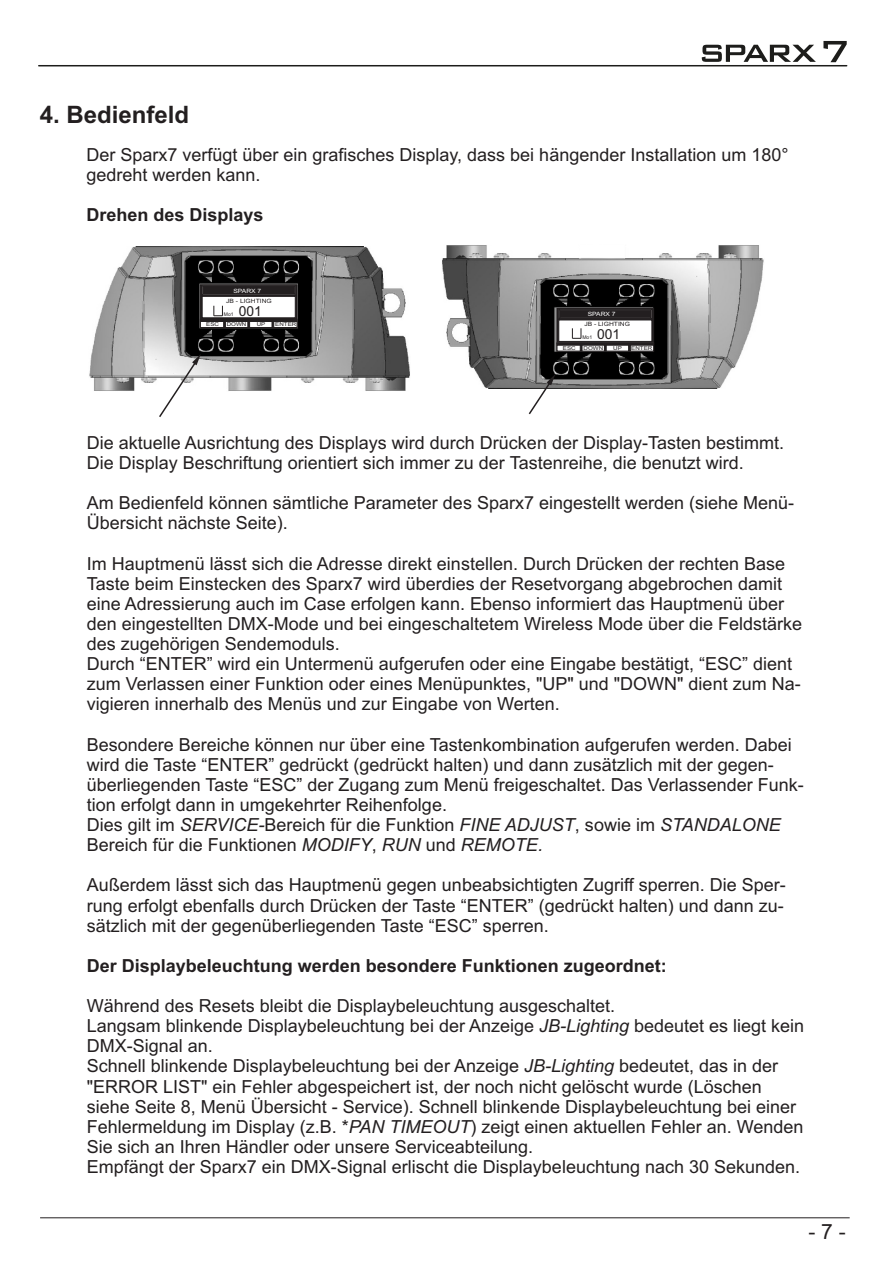
<style>
.page{position:relative;width:893px;height:1263px;background:#fff}
.page>*{position:absolute;margin:0;border:0;box-sizing:border-box;transform-origin:0 0}
.t1{font:700 24px "Arial";color:#231f20}
.t2{font:21px "Arial";color:#231f20}
.t3{font:18px/20.1px "Arial";color:#231f20}
.t4{font:700 18px "Arial";color:#231f20}
.t5{font:13.8px "Arial";color:#231f20}
.t6{font:5.85px "Arial";color:#231f20;scale:1.15 1}
.t7{font:5.85px "Arial";color:#fff;scale:1.15 1}
.t8{font:5.4px "Arial";color:#231f20;scale:1.15 1}
.t9{font:5.1px "Arial";color:#231f20}
.s1{font-style:italic}
</style>
<div class="page">
<img style="left:89px;top:246px;width:321px;height:145px">
<div style="left:200px;top:285px;width:97px;height:43px;background:#231f20;border:1px solid #231f20"></div>
<div style="left:202px;top:286px;width:93px;height:9px;background:#3e3a3b"></div>
<div style="left:200px;top:321px;width:97px;height:7px;background:#fff;border:1px solid #231f20"></div>
<div style="left:203px;top:286px;width:92px;height:8px;background:#231f20"></div>
<div style="left:202px;top:296px;width:93px;height:22px;background:#fff;border:1px solid #231f20"></div>
<hr style="left:200px;top:320px;width:97px;height:2px;background:#231f20">
<div style="left:200px;top:319px;width:97px;height:1px;background:#fff;border:1px solid #231f20"></div>
<svg style="left:248px;top:321px;width:2px;height:7px"></svg>
<svg style="left:272px;top:321px;width:2px;height:7px"></svg>
<img style="left:442px;top:245px;width:322px;height:144px">
<div style="left:557px;top:308px;width:97px;height:43px;background:#231f20;border:1px solid #231f20"></div>
<div style="left:559px;top:309px;width:93px;height:10px;background:#2e2b2c"></div>
<svg style="left:557px;top:345px;width:97px;height:6px"></svg>
<div style="left:559px;top:310px;width:92px;height:8px;background:#231f20;border:1px solid #231f20"></div>
<div style="left:559px;top:320px;width:93px;height:22px;background:#fff;border:1px solid #231f20"></div>
<hr style="left:557px;top:343px;width:97px;height:2px;background:#231f20">
<div style="left:557px;top:343px;width:97px;height:1px;background:#fff;border:1px solid #231f20"></div>
<svg style="left:604px;top:345px;width:2px;height:6px"></svg>
<svg style="left:628px;top:345px;width:2px;height:6px"></svg>
<svg style="left:580px;top:345px;width:2px;height:6px"></svg>
<svg style="left:159px;top:354px;width:42px;height:63px"></svg>
<svg style="left:529px;top:374px;width:26px;height:40px"></svg>
<div style="left:579px;top:244px;width:46px;height:14px;background:#fff"></div>
<svg style="left:213px;top:306px;width:13px;height:22px"></svg>
<svg style="left:572px;top:328px;width:10px;height:11px"></svg>
<hr style="left:40px;top:1217px;width:810px;height:1px;background:#231f20">
<hr style="left:39px;top:65px;width:808px;height:1px;background:#1d1d1b">
<svg style="left:702px;top:45px;width:114px;height:17px"></svg>
<svg style="left:823px;top:41px;width:24px;height:21px"></svg>
<h1 class="t1" style="left:40px;top:105px;width:151px">4. Bedienfeld</h1>
<p class="t3" style="left:86px;top:146px;width:704px">Der Sparx7 verfügt über ein grafisches Display, dass bei hängender Installation um 180° gedreht werden kann.</p>
<p class="t4" style="left:86px;top:208px;width:179px">Drehen des Displays</p>
<p class="t7" style="left:233px;top:288px;width:26px">SPARX 7</p>
<p class="t6" style="left:226px;top:299px;width:41px">JB - LIGHTING</p>
<p class="t5" style="left:239px;top:306px;width:25px">001</p>
<p class="t9" style="left:224px;top:312px;width:11px">Mo1</p>
<p class="t8" style="left:206px;top:322px;width:13px">ESC</p>
<p class="t8" style="left:227px;top:322px;width:19px">DOWN</p>
<p class="t8" style="left:257px;top:322px;width:9px">UP</p>
<p class="t8" style="left:275px;top:322px;width:20px">ENTER</p>
<p class="t7" style="left:588px;top:312px;width:26px">SPARX 7</p>
<p class="t6" style="left:584px;top:322px;width:41px">JB - LIGHTING</p>
<p class="t5" style="left:597px;top:329px;width:25px">001</p>
<p class="t9" style="left:582px;top:335px;width:11px">Mo1</p>
<p class="t8" style="left:563px;top:346px;width:13px">ESC</p>
<p class="t8" style="left:584px;top:346px;width:19px">DOWN</p>
<p class="t8" style="left:613px;top:346px;width:9px">UP</p>
<p class="t8" style="left:631px;top:346px;width:20px">ENTER</p>
<p class="t3" style="left:87px;top:434px;width:699px">Die aktuelle Ausrichtung des Displays wird durch Drücken der Display-Tasten bestimmt.<br>Die Display Beschriftung orientiert sich immer zu der Tastenreihe, die benutzt wird.</p>
<p class="t3" style="left:87px;top:495px;width:709px">Am Bedienfeld können sämtliche Parameter des Sparx7 eingestellt werden (siehe Menü-<br>Übersicht nächste Seite).</p>
<p class="t3" style="left:87px;top:555px;width:717px">Im Hauptmenü lässt sich die Adresse direkt einstellen. Durch Drücken der rechten Base Taste beim Einstecken des Sparx7 wird überdies der Resetvorgang abgebrochen damit eine Adressierung auch im Case erfolgen kann. Ebenso informiert das Hauptmenü über den eingestellten DMX-Mode und bei eingeschaltetem Wireless Mode über die Feldstärke des zugehörigen Sendemoduls.<br>Durch “ENTER” wird ein Untermenü aufgerufen oder eine Eingabe bestätigt, “ESC” dient zum Verlassen einer Funktion oder eines Menüpunktes, "UP" und "DOWN" dient zum Na&shy;vigieren innerhalb des Menüs und zur Eingabe von Werten.</p>
<p class="t3" style="left:87px;top:736px;width:719px">Besondere Bereiche können nur über eine Tastenkombination aufgerufen werden. Dabei wird die Taste “ENTER” gedrückt (gedrückt halten) und dann zusätzlich mit der gegen&shy;überliegenden Taste “ESC” der Zugang zum Menü freigeschaltet. Das Verlassender Funk&shy;tion erfolgt dann in umgekehrter Reihenfolge.<br>Dies gilt im <span class="s1">SERVICE-</span>Bereich für die Funktion <span class="s1">FINE ADJUST</span>, sowie im <span class="s1">STANDALONE </span>Bereich für die Funktionen <span class="s1">MODIFY</span>, <span class="s1">RUN</span> und <span class="s1">REMOTE.</span></p>
<p class="t3" style="left:87px;top:877px;width:701px;text-align:justify">Außerdem lässt sich das Hauptmenü gegen unbeabsichtigten Zugriff sperren. Die Sper&shy;rung erfolgt ebenfalls durch Drücken der Taste “ENTER” (gedrückt halten) und dann zu&shy;sätzlich mit der gegenüberliegenden Taste “ESC” sperren.</p>
<p class="t4" style="left:87px;top:959px;width:582px">Der Displaybeleuchtung werden besondere Funktionen zugeordnet:</p>
<p class="t3" style="left:87px;top:997px;width:719px">Während des Resets bleibt die Displaybeleuchtung ausgeschaltet.<br>Langsam blinkende Displaybeleuchtung bei der Anzeige <span class="s1">JB-Lighting</span> bedeutet es liegt kein DMX-Signal an.<br>Schnell blinkende Displaybeleuchtung bei der Anzeige <span class="s1">JB-Lighting</span> bedeutet, das in der "ERROR LIST" ein Fehler abgespeichert ist, der noch nicht gelöscht wurde (Löschen siehe Seite 8, Menü Übersicht - Service). Schnell blinkende Displaybeleuchtung bei einer Fehlermeldung im Display (z.B. *<span class="s1">PAN TIMEOUT</span>) zeigt einen aktuellen Fehler an. Wenden Sie sich an Ihren Händler oder unsere Serviceabteilung.<br>Empfängt der Sparx7 ein DMX-Signal erlischt die Displaybeleuchtung nach 30 Sekunden.</p>
<p class="t2" style="left:808px;top:1218px;width:39px">- 7 -</p>
</div>
